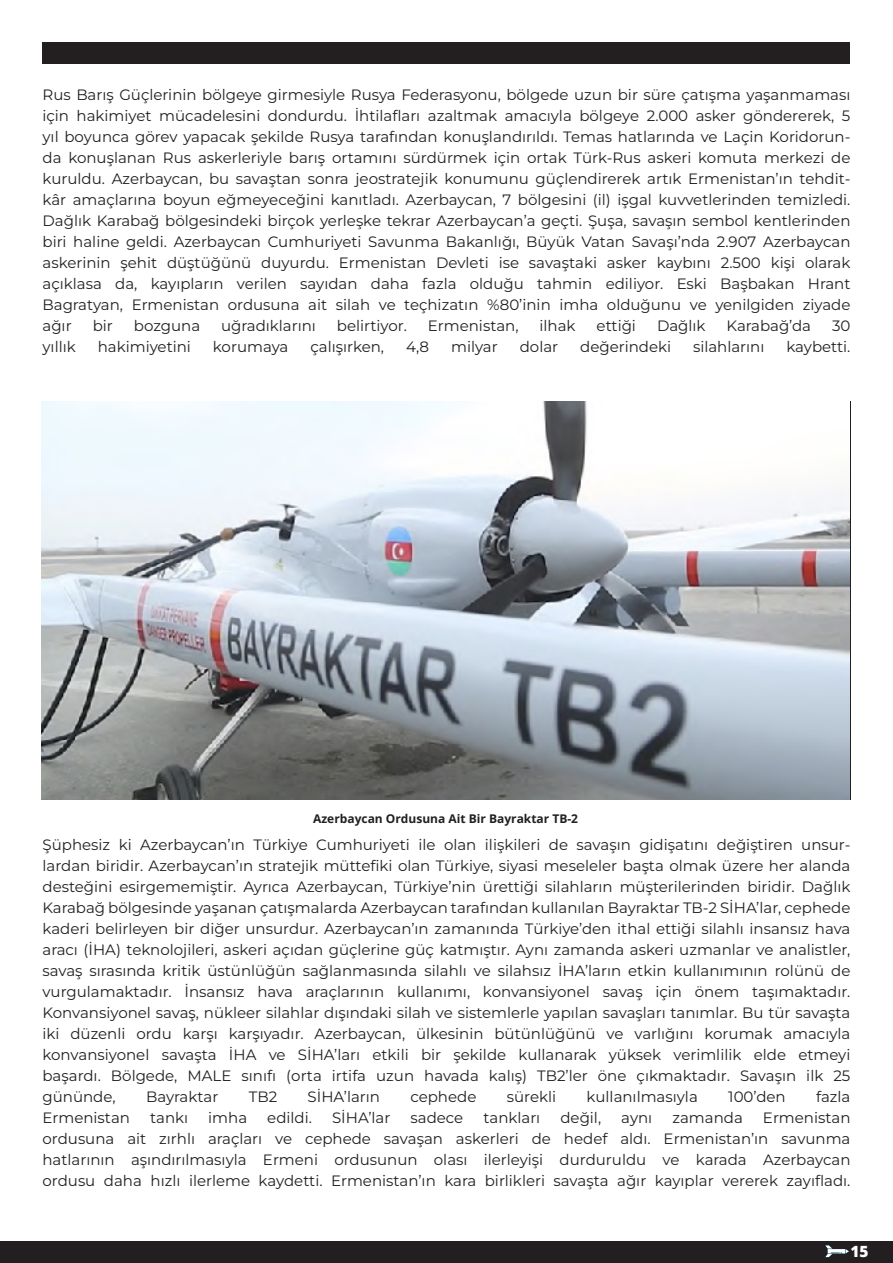
<style>
.page{position:relative;width:893px;height:1263px;background:#fff}
.page>*{position:absolute;margin:0;border:0;box-sizing:border-box;transform-origin:0 0}
.t1{font:800 15.45px "Open Sans";color:#fff}
.t2{font:100 15px/21px "Montserrat";color:#231f20;text-align:justify}
.t3{font:700 12px "Open Sans";color:#231f20}
</style>
<div class="page">
<div style="left:0;top:1242px;width:893px;height:21px;background:#231f20"></div>
<div style="left:43px;top:43px;width:807px;height:21px;background:#231f20"></div>
<svg style="left:824px;top:1245px;width:25px;height:13px"></svg>
<img style="left:42px;top:401px;width:808px;height:398px">
<p class="t2" style="left:43px;top:83px;width:809px">Rus Barış Güçlerinin bölgeye girmesiyle Rusya Federasyonu, bölgede uzun bir süre çatışma yaşanmaması için hakimiyet mücadelesini dondurdu. İhtilafları azaltmak amacıyla bölgeye 2.000 asker göndererek, 5 yıl boyunca görev yapacak şekilde Rusya tarafından konuşlandırıldı. Temas hatlarında ve Laçin Koridorun&shy;da konuşlanan Rus askerleriyle barış ortamını sürdürmek için ortak Türk-Rus askeri komuta merkezi de</p>
<p class="t2" style="left:43px;top:167px;width:809px">kuruldu. Azerbaycan, bu savaştan sonra jeostratejik konumunu güçlendirerek artık Ermenistan’ın tehdit&shy;kâr amaçlarına boyun eğmeyeceğini kanıtladı. Azerbaycan, 7 bölgesini (il) işgal kuvvetlerinden temizledi.</p>
<p class="t2" style="left:43px;top:209px;width:809px">Dağlık Karabağ bölgesindeki birçok yerleşke tekrar Azerbaycan’a geçti. Şuşa, savaşın sembol kentlerinden</p>
<p class="t2" style="left:43px;top:230px;width:809px">biri haline geldi. Azerbaycan Cumhuriyeti Savunma Bakanlığı, Büyük Vatan Savaşı’nda 2.907 Azerbaycan</p>
<p class="t2" style="left:43px;top:251px;width:809px">askerinin şehit düştüğünü duyurdu. Ermenistan Devleti ise savaştaki asker kaybını 2.500 kişi olarak</p>
<p class="t2" style="left:43px;top:272px;width:809px">açıklasa da, kayıpların verilen sayıdan daha fazla olduğu tahmin ediliyor. Eski Başbakan Hrant</p>
<p class="t2" style="left:43px;top:293px;width:809px">Bagratyan, Ermenistan ordusuna ait silah ve teçhizatın %80’inin imha olduğunu ve yenilgiden ziyade</p>
<p class="t2" style="left:43px;top:314px;width:31px">ağır</p>
<p class="t2" style="left:93px;top:314px;width:22px">bir</p>
<p class="t2" style="left:134px;top:314px;width:68px">bozguna</p>
<p class="t2" style="left:221px;top:314px;width:96px">uğradıklarını</p>
<p class="t2" style="left:337px;top:314px;width:72px">belirtiyor.</p>
<p class="t2" style="left:428px;top:314px;width:92px">Ermenistan,</p>
<p class="t2" style="left:540px;top:314px;width:38px">ilhak</p>
<p class="t2" style="left:597px;top:314px;width:41px">ettiği</p>
<p class="t2" style="left:657px;top:314px;width:50px">Dağlık</p>
<p class="t2" style="left:727px;top:314px;width:86px">Karabağ’da</p>
<p class="t2" style="left:832px;top:314px;width:20px">30</p>
<p class="t2" style="left:43px;top:335px;width:35px">yıllık</p>
<p class="t2" style="left:98px;top:335px;width:95px">hakimiyetini</p>
<p class="t2" style="left:213px;top:335px;width:77px">korumaya</p>
<p class="t2" style="left:310px;top:335px;width:75px">çalışırken,</p>
<p class="t2" style="left:406px;top:335px;width:25px">4,8</p>
<p class="t2" style="left:451px;top:335px;width:48px">milyar</p>
<p class="t2" style="left:520px;top:335px;width:40px">dolar</p>
<p class="t2" style="left:580px;top:335px;width:92px">değerindeki</p>
<p class="t2" style="left:693px;top:335px;width:73px">silahlarını</p>
<p class="t2" style="left:786px;top:335px;width:66px">kaybetti.</p>
<p class="t3" style="left:313px;top:810px;width:266px">Azerbaycan Ordusuna Ait Bir Bayraktar TB-2</p>
<p class="t2" style="left:43px;top:834px;width:809px">Şüphesiz ki Azerbaycan’ın Türkiye Cumhuriyeti ile olan ilişkileri de savaşın gidişatını değiştiren unsur&shy;lardan biridir. Azerbaycan’ın stratejik müttefiki olan Türkiye, siyasi meseleler başta olmak üzere her alanda desteğini esirgememiştir. Ayrıca Azerbaycan, Türkiye’nin ürettiği silahların müşterilerinden biridir. Dağlık</p>
<p class="t2" style="left:43px;top:897px;width:809px">Karabağ bölgesinde yaşanan çatışmalarda Azerbaycan tarafından kullanılan Bayraktar TB-2 SİHA’lar, cephede</p>
<p class="t2" style="left:43px;top:918px;width:809px">kaderi belirleyen bir diğer unsurdur. Azerbaycan’ın zamanında Türkiye’den ithal ettiği silahlı insansız hava aracı (İHA) teknolojileri, askeri açıdan güçlerine güç katmıştır. Aynı zamanda askeri uzmanlar ve analistler, savaş sırasında kritik üstünlüğün sağlanmasında silahlı ve silahsız İHA’ların etkin kullanımının rolünü de</p>
<p class="t2" style="left:43px;top:981px;width:809px">vurgulamaktadır. İnsansız hava araçlarının kullanımı, konvansiyonel savaş için önem taşımaktadır.</p>
<p class="t2" style="left:43px;top:1002px;width:809px">Konvansiyonel savaş, nükleer silahlar dışındaki silah ve sistemlerle yapılan savaşları tanımlar. Bu tür savaşta</p>
<p class="t2" style="left:43px;top:1023px;width:809px">iki düzenli ordu karşı karşıyadır. Azerbaycan, ülkesinin bütünlüğünü ve varlığını korumak amacıyla</p>
<p class="t2" style="left:43px;top:1044px;width:809px">konvansiyonel savaşta İHA ve SİHA’ları etkili bir şekilde kullanarak yüksek verimlilik elde etmeyi</p>
<p class="t2" style="left:43px;top:1065px;width:809px">başardı. Bölgede, MALE sınıfı (orta irtifa uzun havada kalış) TB2’ler öne çıkmaktadır. Savaşın ilk 25</p>
<p class="t2" style="left:43px;top:1086px;width:75px">gününde,</p>
<p class="t2" style="left:146px;top:1086px;width:74px">Bayraktar</p>
<p class="t2" style="left:249px;top:1086px;width:30px">TB2</p>
<p class="t2" style="left:308px;top:1086px;width:74px">SİHA’ların</p>
<p class="t2" style="left:410px;top:1086px;width:67px">cephede</p>
<p class="t2" style="left:507px;top:1086px;width:51px">sürekli</p>
<p class="t2" style="left:587px;top:1086px;width:113px">kullanılmasıyla</p>
<p class="t2" style="left:728px;top:1086px;width:59px">100’den</p>
<p class="t2" style="left:816px;top:1086px;width:36px">fazla</p>
<p class="t2" style="left:43px;top:1107px;width:89px">Ermenistan</p>
<p class="t2" style="left:150px;top:1107px;width:40px">tankı</p>
<p class="t2" style="left:208px;top:1107px;width:40px">imha</p>
<p class="t2" style="left:267px;top:1107px;width:46px">edildi.</p>
<p class="t2" style="left:332px;top:1107px;width:60px">SİHA’lar</p>
<p class="t2" style="left:410px;top:1107px;width:54px">sadece</p>
<p class="t2" style="left:483px;top:1107px;width:58px">tankları</p>
<p class="t2" style="left:560px;top:1107px;width:42px">değil,</p>
<p class="t2" style="left:621px;top:1107px;width:33px">aynı</p>
<p class="t2" style="left:672px;top:1107px;width:72px">zamanda</p>
<p class="t2" style="left:763px;top:1107px;width:89px">Ermenistan</p>
<p class="t2" style="left:43px;top:1128px;width:809px">ordusuna ait zırhlı araçları ve cephede savaşan askerleri de hedef aldı. Ermenistan’ın savunma</p>
<p class="t2" style="left:43px;top:1149px;width:809px">hatlarının aşındırılmasıyla Ermeni ordusunun olası ilerleyişi durduruldu ve karada Azerbaycan</p>
<p class="t2" style="left:43px;top:1170px;width:809px">ordusu daha hızlı ilerleme kaydetti. Ermenistan’ın kara birlikleri savaşta ağır kayıplar vererek zayıfladı.</p>
<p class="t1" style="left:850px;top:1240px;width:20px">15</p>
</div>
